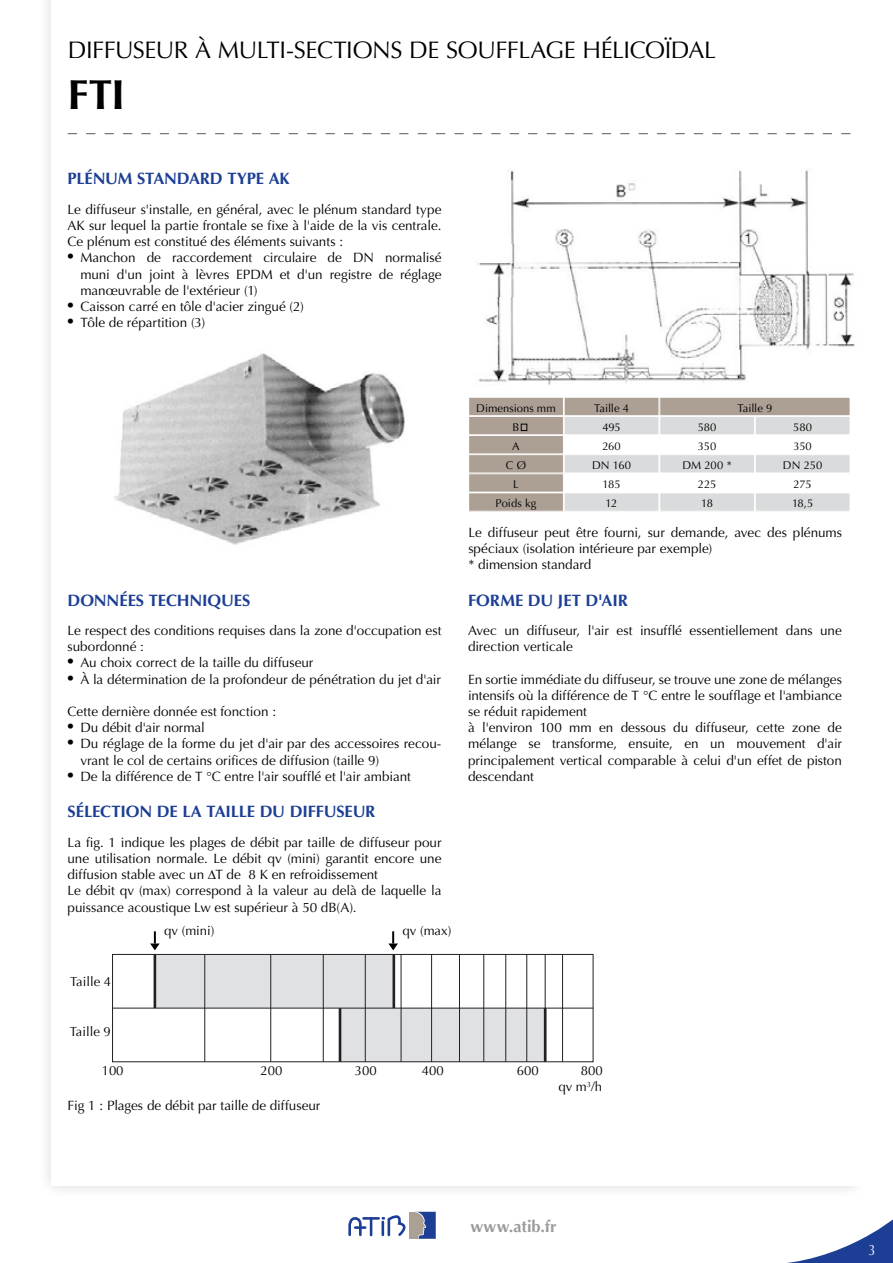
<style>
.page{position:relative;width:893px;height:1263px;background:#fff}
.page>*{position:absolute;margin:0;border:0;box-sizing:border-box;transform-origin:0 0}
.t1{font:700 42px "Optima";color:#000}
.t2{font:24px "Optima";letter-spacing:-.015em;color:#000}
.t3{font:700 16.5px "Optima";letter-spacing:-.01em;color:#1c3e94}
.t4{font:700 16.5px "Optima";color:#999a9b}
.t5{font:15px "Optima";color:#fff;scale:.8 1}
.t6{font:13.5px/16.2px "Optima";color:#000}
.t7{font:13.2px/16px "Optima";color:#000;text-align:right}
.t8{font:11.25px/19px "Optima";letter-spacing:-.01em;color:#000;text-align:center}
.s1{font-family:"Times";font-size:18px}
</style>
<div class="page">
<svg style="left:787px;top:1219px;width:106px;height:44px"></svg>
<div style="left:37px;top:0;width:832px;height:1199px;background:#000;opacity:.15"></div>
<div style="left:64px;top:0;width:829px;height:1185px;background:#fff"></div>
<svg style="left:68px;top:133px;width:782px;height:1px"></svg>
<svg style="left:348px;top:1218px;width:24px;height:19px"></svg>
<hr style="left:363px;top:1217px;width:16px;height:3px;background:#1c3e94">
<svg style="left:381px;top:1211px;width:55px;height:28px"></svg>
<img style="left:478px;top:170px;width:377px;height:215px">
<img style="left:114px;top:353px;width:291px;height:192px">
<div style="left:469px;top:416px;width:94px;height:19px;background:#aca095"></div>
<div style="left:468px;top:416px;width:96px;height:19px;border:1px solid #fff"></div>
<div style="left:469px;top:397px;width:94px;height:19px;background:#aca095"></div>
<div style="left:468px;top:397px;width:96px;height:19px;border:1px solid #fff"></div>
<div style="left:469px;top:435px;width:94px;height:19px;background:#aca095"></div>
<div style="left:468px;top:435px;width:96px;height:19px;border:1px solid #fff"></div>
<div style="left:469px;top:455px;width:94px;height:18px;background:#aca095"></div>
<div style="left:468px;top:454px;width:96px;height:19px;border:1px solid #fff"></div>
<div style="left:755px;top:416px;width:95px;height:19px;background:#dadbdc"></div>
<div style="left:755px;top:416px;width:95px;height:19px;border:1px solid #fff"></div>
<div style="left:755px;top:455px;width:95px;height:18px;background:#dadbdc"></div>
<div style="left:755px;top:454px;width:95px;height:19px;border:1px solid #fff"></div>
<div style="left:564px;top:416px;width:95px;height:19px;background:#dadbdc"></div>
<div style="left:564px;top:416px;width:95px;height:19px;border:1px solid #fff"></div>
<div style="left:564px;top:397px;width:95px;height:19px;background:#aca095"></div>
<div style="left:564px;top:397px;width:95px;height:19px;border:1px solid #fff"></div>
<div style="left:564px;top:455px;width:95px;height:18px;background:#dadbdc"></div>
<div style="left:564px;top:454px;width:95px;height:19px;border:1px solid #fff"></div>
<div style="left:660px;top:416px;width:94px;height:19px;background:#dadbdc"></div>
<div style="left:659px;top:416px;width:96px;height:19px;border:1px solid #fff"></div>
<div style="left:660px;top:397px;width:190px;height:19px;background:#aca095"></div>
<div style="left:659px;top:397px;width:191px;height:19px;border:1px solid #fff"></div>
<div style="left:660px;top:455px;width:94px;height:18px;background:#dadbdc"></div>
<div style="left:659px;top:454px;width:96px;height:19px;border:1px solid #fff"></div>
<div style="left:469px;top:474px;width:94px;height:18px;background:#aca095"></div>
<div style="left:468px;top:473px;width:96px;height:19px;border:1px solid #fff"></div>
<div style="left:469px;top:493px;width:94px;height:18px;background:#aca095"></div>
<div style="left:468px;top:492px;width:96px;height:20px;border:1px solid #fff"></div>
<div style="left:755px;top:493px;width:95px;height:18px;background:#dadbdc"></div>
<div style="left:755px;top:492px;width:95px;height:20px;border:1px solid #fff"></div>
<div style="left:564px;top:493px;width:95px;height:18px;background:#dadbdc"></div>
<div style="left:564px;top:492px;width:95px;height:20px;border:1px solid #fff"></div>
<div style="left:660px;top:493px;width:94px;height:18px;background:#dadbdc"></div>
<div style="left:659px;top:492px;width:96px;height:20px;border:1px solid #fff"></div>
<div style="left:521px;top:424px;width:6px;height:7px;border:1px solid #000"></div>
<div style="left:340px;top:1008px;width:207px;height:54px;background:#e0e1e2"></div>
<div style="left:155px;top:954px;width:239px;height:54px;background:#e0e1e2"></div>
<div style="left:112px;top:954px;width:481px;height:108px;border:1px solid #232024"></div>
<hr style="left:204px;top:954px;width:1px;height:108px;background:#232024">
<hr style="left:270px;top:954px;width:1px;height:108px;background:#232024">
<hr style="left:323px;top:954px;width:1px;height:108px;background:#232024">
<hr style="left:365px;top:954px;width:1px;height:108px;background:#232024">
<hr style="left:401px;top:954px;width:1px;height:108px;background:#232024">
<hr style="left:431px;top:954px;width:1px;height:108px;background:#232024">
<hr style="left:459px;top:954px;width:1px;height:108px;background:#232024">
<hr style="left:483px;top:954px;width:1px;height:108px;background:#232024">
<hr style="left:505px;top:954px;width:1px;height:108px;background:#232024">
<hr style="left:526px;top:954px;width:1px;height:108px;background:#232024">
<hr style="left:545px;top:954px;width:1px;height:108px;background:#232024">
<hr style="left:562px;top:954px;width:1px;height:108px;background:#232024">
<hr style="left:113px;top:1008px;width:480px;height:1px;background:#232024">
<hr style="left:154px;top:954px;width:2px;height:54px;background:#232024">
<hr style="left:339px;top:1008px;width:2px;height:54px;background:#232024">
<hr style="left:392px;top:954px;width:3px;height:54px;background:#232024">
<hr style="left:544px;top:1008px;width:2px;height:54px;background:#232024">
<svg style="left:150px;top:931px;width:10px;height:19px"></svg>
<svg style="left:388px;top:931px;width:10px;height:19px"></svg>
<h2 class="t2" style="left:68px;top:36px;width:644px">diffuseur à multi-sections de soufflage hélicoïdal</h2>
<h1 class="t1" style="left:68px;top:70px;width:38px">FTI</h1>
<p class="t3" style="left:68px;top:169px;width:224px">PLÉNUM STANDARD TYPE AK</p>
<p class="t6" style="left:68px;top:201px;width:375px;text-align:justify">Le diffuseur s'installe, en général, avec le plénum standard type AK sur lequel la partie frontale se fixe à l'aide de la vis centrale.<br>Ce plénum est constitué des éléments suivants :</p>
<p class="t6" style="left:68px;top:250px;width:296px"><span class="s1">•</span> Manchon de raccordement circulaire de DN</p>
<p class="t6" style="left:80px;top:250px;width:363px;text-align:justify;text-indent:305px">normalisé muni d'un joint à lèvres EPDM et d'un registre de réglage manœuvrable de l'extérieur (1)</p>
<p class="t6" style="left:68px;top:299px;width:238px"><span class="s1">•</span> Caisson carré en tôle d'acier zingué (2)</p>
<p class="t6" style="left:68px;top:315px;width:139px"><span class="s1">•</span> Tôle de répartition (3)</p>
<p class="t3" style="left:68px;top:590px;width:184px">DONNÉES TECHNIQUES</p>
<p class="t6" style="left:68px;top:623px;width:375px">Le respect des conditions requises dans la zone d'occupation est subordonné :</p>
<p class="t6" style="left:68px;top:655px;width:247px"><span class="s1">•</span> Au choix correct de la taille du diffuseur</p>
<p class="t6" style="left:68px;top:671px;width:375px"><span class="s1">•</span> à la détermination de la profondeur de pénétration du jet d'air</p>
<p class="t6" style="left:68px;top:704px;width:210px">Cette dernière donnée est fonction :</p>
<p class="t6" style="left:68px;top:720px;width:139px"><span class="s1">•</span> Du débit d'air normal</p>
<p class="t6" style="left:80px;top:736px;width:363px;text-indent:-13px"><span class="s1">•</span> Du réglage de la forme du jet d'air par des accessoires recou&shy;vrant le col de certains orifices de diffusion (taille 9)</p>
<p class="t6" style="left:68px;top:768px;width:345px"><span class="s1">•</span> De la différence de T °C entre l'air soufflé et l'air ambiant</p>
<p class="t3" style="left:68px;top:802px;width:309px">SÉLECTION DE LA TAILLE DU DIFFUSEUR</p>
<p class="t6" style="left:68px;top:834px;width:375px">La fig. 1 indique les plages de débit par taille de diffuseur pour une utilisation normale. Le débit qv (mini) garantit encore une diffusion stable avec un ∆T de 8 K en refroidissement<br>Le débit qv (max) correspond à la valeur au delà de laquelle la puissance acoustique Lw est supérieur à 50 dB(A).</p>
<p class="t7" style="left:70px;top:973px;width:43px">Taille 4</p>
<p class="t7" style="left:164px;top:923px;width:52px">qv (mini)</p>
<p class="t7" style="left:402px;top:923px;width:50px">qv (max)</p>
<p class="t8" style="left:476px;top:398px;width:81px">Dimensions mm</p>
<p class="t8" style="left:506px;top:437px;width:22px">A<br>C Ø</p>
<p class="t8" style="left:513px;top:418px;width:8px">B</p>
<p class="t8" style="left:594px;top:398px;width:36px">Taille 4</p>
<p class="t8" style="left:592px;top:437px;width:41px">260<br>DN 160</p>
<p class="t8" style="left:602px;top:418px;width:20px">495</p>
<p class="t8" style="left:698px;top:418px;width:20px">580</p>
<p class="t8" style="left:737px;top:398px;width:36px">Taille 9</p>
<p class="t8" style="left:682px;top:437px;width:51px">350<br>DM 200 *</p>
<p class="t8" style="left:783px;top:418px;width:41px">580<br>350<br>DN 250</p>
<p class="t8" style="left:496px;top:475px;width:42px">L<br>Poids kg</p>
<p class="t8" style="left:792px;top:475px;width:23px;text-align:left">275<br>18,5</p>
<p class="t8" style="left:603px;top:475px;width:20px;text-align:left">185<br>12</p>
<p class="t8" style="left:698px;top:475px;width:20px;text-align:left">225<br>18</p>
<p class="t6" style="left:468px;top:524px;width:375px">Le diffuseur peut être fourni, sur demande, avec des plénums spéciaux (isolation intérieure par exemple)<br>* dimension standard</p>
<p class="t3" style="left:468px;top:590px;width:161px">FORME DU JET D'AIR</p>
<p class="t6" style="left:468px;top:622px;width:375px">Avec un diffuseur, l'air est insufflé essentiellement dans une direction verticale</p>
<p class="t6" style="left:468px;top:671px;width:375px">En sortie immédiate du diffuseur, se trouve une zone de mélanges intensifs où la différence de T °C entre le soufflage et l'ambiance se réduit rapidement<br>à l'environ 100 mm en dessous du diffuseur, cette zone de mélange se transforme, ensuite, en un mouvement d'air principalement vertical comparable à celui d'un effet de piston descendant</p>
<p class="t7" style="left:70px;top:1024px;width:43px">Taille 9</p>
<p class="t7" style="left:102px;top:1063px;width:23px">100</p>
<p class="t7" style="left:261px;top:1063px;width:23px">200</p>
<p class="t7" style="left:355px;top:1063px;width:23px">300</p>
<p class="t7" style="left:422px;top:1063px;width:23px">400</p>
<p class="t7" style="left:517px;top:1063px;width:23px">600</p>
<p class="t7" style="left:558px;top:1063px;width:46px">800<br>qv m<sup>3</sup>/h</p>
<p class="t6" style="left:68px;top:1097px;width:254px">Fig 1 : Plages de débit par taille de diffuseur</p>
<p class="t4" style="left:470px;top:1217px;width:88px">WWW.ATIB.FR</p>
<p class="t5" style="left:869px;top:1241px;width:10px">3</p>
</div>
